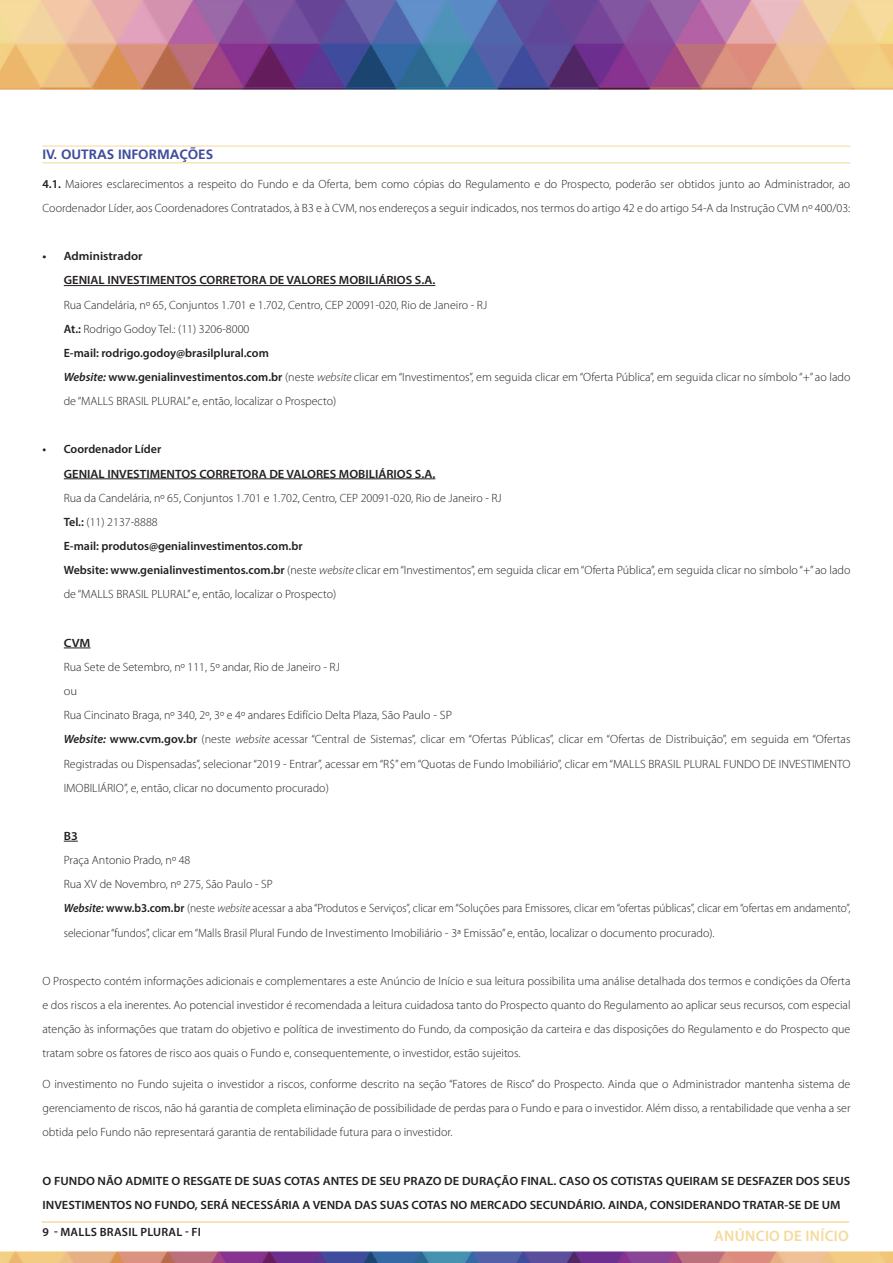
<style>
.page{position:relative;width:893px;height:1263px;background:#fff}
.page>*{position:absolute;margin:0;border:0;box-sizing:border-box;transform-origin:0 0}
.t1{font:600 15.15px "Myriad Pro";letter-spacing:.02em;color:#f5da9c}
.p0{font:700 13.5px "Frutiger";color:#3f4c9c}
.Body_Text{font:300 12px/24.2px "Myriad Pro";color:#231f20}
.Heading_1{font:600 12px/24.2px "Myriad Pro";color:#231f20;scale:1.05 1}
.Body_Text-2{font:300 12px/24.2px "Myriad Pro";color:#231f20;scale:.95 1}
.Body_Text-3{font:600 12px "Myriad Pro";color:#231f20}
.Heading_1-2{font:600 12px "Myriad Pro";letter-spacing:.02em;color:#231f20}
.Heading_1-3{font:600 12px "Myriad Pro";color:#231f20}
.Heading_1-4{font:600 12px "Myriad Pro";color:#231f20;scale:1.1 1}
.Body_Text-4{font:300 12px "Myriad Pro";color:#231f20;scale:1.05 1}
.s1{font-weight:600}
.s2{font-weight:600;font-style:italic}
.s3{font-style:italic}
</style>
<div class="page">
<img style="left:0;top:0;width:893px;height:842px">
<img style="left:0;top:1221px;width:893px;height:42px">
<hr style="left:42px;top:1221px;width:807px;height:2px;background:#f5da9c">
<hr style="left:43px;top:146px;width:807px;height:1px;background:#f5da9c">
<hr style="left:43px;top:162px;width:807px;height:1px;background:#f5da9c">
<hr style="left:64px;top:285px;width:371px;height:1px;background:#231f20">
<hr style="left:64px;top:478px;width:371px;height:1px;background:#231f20">
<svg style="left:64px;top:648px;width:27px;height:1px"></svg>
<svg style="left:64px;top:841px;width:14px;height:1px"></svg>
<p class="p0" style="left:43px;top:147px;width:172px">IV. OUTRAS INFORMAÇÕES</p>
<p class="Body_Text" style="left:43px;top:172px;width:809px"><span class="s1">4.1.</span> Maiores esclarecimentos a respeito do Fundo e da Oferta, bem como cópias do Regulamento e do Prospecto, poderão ser obtidos junto ao Administrador, ao<br>Coordenador Líder, aos Coordenadores Contratados, à B3 e à CVM, nos endereços a seguir indicados, nos termos do artigo 42 e do artigo 54-A da Instrução CVM nº 400/03:</p>
<p class="Heading_1" style="left:43px;top:244px;width:97px">• Administrador</p>
<p class="Heading_1" style="left:64px;top:268px;width:355px">GENIAL INVESTIMENTOS CORRETORA DE VALORES MOBILIÁRIOS S.A.</p>
<p class="Body_Text" style="left:64px;top:293px;width:425px">Rua Candelária, nº 65, Conjuntos 1.701 e 1.702, Centro, CEP 20091-020, Rio de Janeiro - RJ</p>
<p class="Body_Text" style="left:64px;top:317px;width:187px"><span class="s1">At.:</span> Rodrigo Godoy Tel.: (11) 3206-8000</p>
<p class="Body_Text-3" style="left:64px;top:345px;width:207px">E-mail: rodrigo.godoy@brasilplural.com</p>
<p class="Body_Text" style="left:64px;top:365px;width:788px"><span class="s2">Website:</span> <span class="s1">www.genialinvestimentos.com.br</span> (neste <span class="s3">website</span> clicar em “Investimentos”, em seguida clicar em “Oferta Pública”, em seguida clicar no símbolo “+” ao lado de “MALLS BRASIL PLURAL” e, então, localizar o Prospecto)</p>
<p class="Heading_1-3" style="left:43px;top:442px;width:120px">• Coordenador Líder</p>
<p class="Heading_1" style="left:64px;top:461px;width:355px">GENIAL INVESTIMENTOS CORRETORA DE VALORES MOBILIÁRIOS S.A.</p>
<p class="Body_Text" style="left:64px;top:486px;width:439px">Rua da Candelária, nº 65, Conjuntos 1.701 e 1.702, Centro, CEP 20091-020, Rio de Janeiro - RJ</p>
<p class="Body_Text" style="left:64px;top:510px;width:95px"><span class="s1">Tel.:</span> (11) 2137-8888</p>
<p class="Body_Text-3" style="left:64px;top:538px;width:240px">E-mail: produtos@genialinvestimentos.com.br</p>
<p class="Body_Text" style="left:64px;top:558px;width:788px"><span class="s1">Website: www.genialinvestimentos.com.br</span> (neste <span class="s3">website</span> clicar em “Investimentos”, em seguida clicar em “Oferta Pública”, em seguida clicar no símbolo “+” ao lado de “MALLS BRASIL PLURAL” e, então, localizar o Prospecto)</p>
<p class="Heading_1-4" style="left:64px;top:635px;width:26px">CVM</p>
<p class="Body_Text" style="left:64px;top:655px;width:278px">Rua Sete de Setembro, nº 111, 5º andar, Rio de Janeiro - RJ</p>
<p class="Body_Text-4" style="left:64px;top:684px;width:14px">ou</p>
<p class="Body_Text" style="left:64px;top:703px;width:390px">Rua Cincinato Braga, nº 340, 2º, 3º e 4º andares Edifício Delta Plaza, São Paulo - SP</p>
<p class="Body_Text" style="left:64px;top:727px;width:788px;text-align:justify"><span class="s2">Website:</span> <span class="s1">www.cvm.gov.br</span> (neste <span class="s3">website</span> acessar “Central de Sistemas”, clicar em “Ofertas Públicas”, clicar em “Ofertas de Distribuição”, em seguida em “Ofertas Registradas ou Dispensadas”, selecionar “2019 - Entrar”, acessar em “R$” em “Quotas de Fundo Imobiliário”, clicar em “MALLS BRASIL PLURAL FUNDO DE INVESTIMENTO IMOBILIÁRIO”, e, então, clicar no documento procurado)</p>
<p class="Heading_1" style="left:64px;top:823px;width:15px">B3</p>
<p class="Body_Text" style="left:64px;top:848px;width:128px">Praça Antonio Prado, nº 48</p>
<p class="Body_Text" style="left:64px;top:872px;width:211px">Rua XV de Novembro, nº 275, São Paulo - SP</p>
<p class="Body_Text-2" style="left:64px;top:896px;width:829px"><span class="s2">Website:</span> <span class="s1">www.b3.com.br</span> (neste <span class="s3">website</span> acessar a aba “Produtos e Serviços”, clicar em “Soluções para Emissores, clicar em “ofertas públicas”, clicar em “ofertas em andamento”, selecionar “fundos”, clicar em “Malls Brasil Plural Fundo de Investimento Imobiliário - 3ª Emissão” e, então, localizar o documento procurado).</p>
<p class="Body_Text" style="left:43px;top:969px;width:809px;text-align:justify">O Prospecto contém informações adicionais e complementares a este Anúncio de Início e sua leitura possibilita uma análise detalhada dos termos e condições da Oferta e dos riscos a ela inerentes. Ao potencial investidor é recomendada a leitura cuidadosa tanto do Prospecto quanto do Regulamento ao aplicar seus recursos, com especial atenção às informações que tratam do objetivo e política de investimento do Fundo, da composição da carteira e das disposições do Regulamento e do Prospecto que tratam sobre os fatores de risco aos quais o Fundo e, consequentemente, o investidor, estão sujeitos.</p>
<p class="Body_Text" style="left:43px;top:1072px;width:809px;text-align:justify">O investimento no Fundo sujeita o investidor a riscos, conforme descrito na seção “Fatores de Risco” do Prospecto. Ainda que o Administrador mantenha sistema de gerenciamento de riscos, não há garantia de completa eliminação de possibilidade de perdas para o Fundo e para o investidor. Além disso, a rentabilidade que venha a ser obtida pelo Fundo não representará garantia de rentabilidade futura para o investidor.</p>
<p class="Heading_1" style="left:43px;top:1168px;width:771px">O FUNDO NÃO ADMITE O RESGATE DE SUAS COTAS ANTES DE SEU PRAZO DE DURAÇÃO FINAL. CASO OS COTISTAS QUEIRAM SE DESFAZER DOS SEUS<br>INVESTIMENTOS NO FUNDO, SERÁ NECESSÁRIA A VENDA DAS SUAS COTAS NO MERCADO SECUNDÁRIO. AINDA, CONSIDERANDO TRATAR-SE DE UM</p>
<p class="Heading_1-2" style="left:43px;top:1225px;width:160px">9 - MALLS BRASIL PLURAL - FI</p>
<p class="t1" style="left:714px;top:1226px;width:136px">ANÚNCIO DE INÍCIO</p>
</div>
